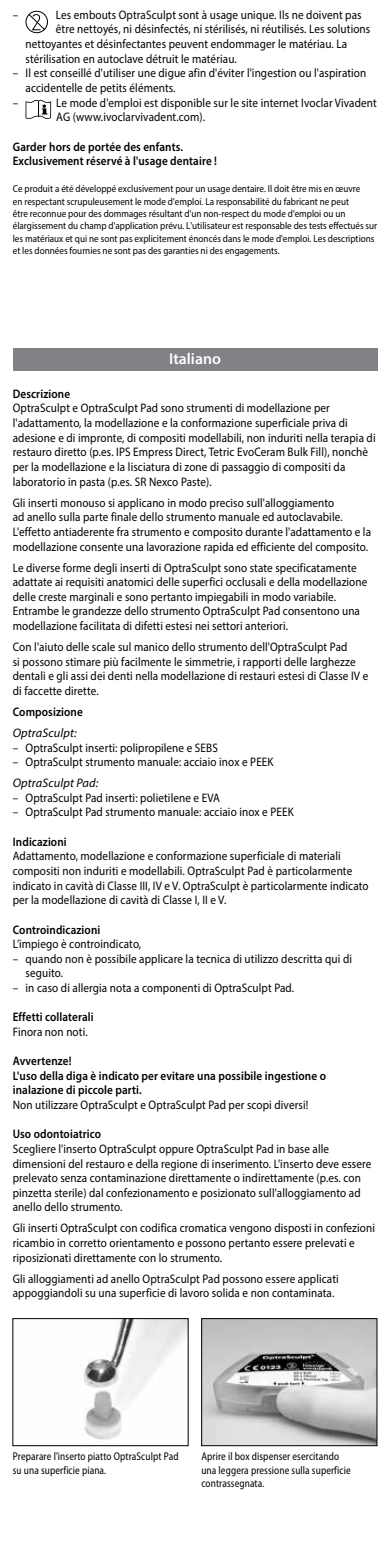
<style>
.page{position:relative;width:390px;height:1563px;background:#fff}
.page>*{position:absolute;margin:0;border:0;box-sizing:border-box;transform-origin:0 0}
.t1{font:600 15.75px "Myriad Pro";color:#fff}
.t2{font:12.38px/14.6px "Myriad Pro";letter-spacing:.01em;color:#000;scale:.9 1}
.t3{font:600 12.38px/14.6px "Myriad Pro";letter-spacing:.01em;color:#000;scale:.9 1}
.t4{font:italic 12.38px "Myriad Pro";letter-spacing:.01em;color:#000}
.t5{font:semi-condensed 11.25px/13.5px "Myriad Pro";letter-spacing:.01em;color:#000;scale:.9 1}
.t6{font:10.12px/12.4px "Myriad Pro";color:#000;scale:.9 1}
</style>
<div class="page">
<svg style="left:26px;top:11px;width:22px;height:22px"></svg>
<svg style="left:26px;top:100px;width:25px;height:19px"></svg>
<div style="left:13px;top:349px;width:363px;height:22px;background:#808285"></div>
<img style="left:81px;top:1320px;width:105px;height:120px">
<div style="left:13px;top:1318px;width:175px;height:128px;border:1px solid #000"></div>
<img style="left:203px;top:1320px;width:171px;height:124px">
<div style="left:201px;top:1318px;width:175px;height:128px;border:1px solid #000"></div>
<p class="t2" style="left:13px;top:7px;width:8px">–</p>
<p class="t2" style="left:56px;top:7px;width:340px">Les embouts OptraSculpt sont à usage unique. Ils ne doivent pas</p>
<p class="t2" style="left:56px;top:22px;width:350px">être nettoyés, ni désinfectés, ni stérilisés, ni réutilisés. Les solutions</p>
<p class="t2" style="left:26px;top:36px;width:358px">nettoyantes et désinfectantes peuvent endommager le matériau. La</p>
<p class="t2" style="left:26px;top:51px;width:236px">stérilisation en autoclave détruit le matériau.</p>
<p class="t2" style="left:13px;top:66px;width:393px">– Il est conseillé d'utiliser une digue afin d'éviter l'ingestion ou l'aspiration</p>
<p class="t2" style="left:26px;top:80px;width:168px">accidentelle de petits éléments.</p>
<p class="t2" style="left:13px;top:95px;width:8px">–</p>
<p class="t2" style="left:56px;top:95px;width:357px">Le mode d'emploi est disponible sur le site internet Ivoclar Vivadent<br>AG (www.ivoclarvivadent.com).</p>
<p class="t3" style="left:13px;top:139px;width:228px">Garder hors de portée des enfants.<br>Exclusivement réservé à l'usage dentaire !</p>
<p class="t6" style="left:13px;top:182px;width:405px">Ce produit a été développé exclusivement pour un usage dentaire. Il doit être mis en œuvre<br>en respectant scrupuleusement le mode d'emploi. La responsabilité du fabricant ne peut<br>être reconnue pour des dommages résultant d'un non-respect du mode d'emploi ou un élargissement du champ d'application prévu. L'utilisateur est responsable des tests effectués sur les matériaux et qui ne sont pas explicitement énoncés dans le mode d'emploi. Les descriptions et les données fournies ne sont pas des garanties ni des engagements.</p>
<p class="t1" style="left:169px;top:348px;width:53px">Italiano</p>
<p class="t3" style="left:13px;top:386px;width:65px">Descrizione</p>
<p class="t2" style="left:13px;top:401px;width:404px">OptraSculpt e OptraSculpt Pad sono strumenti di modellazione per l'adattamento, la modellazione e la conformazione superficiale priva di adesione e di impronte, di compositi modellabili, non induriti nella terapia di restauro diretto (p.es. IPS Empress Direct, Tetric EvoCeram Bulk Fill), nonchè per la modellazione e la lisciatura di zone di passaggio di compositi da laboratorio in pasta (p.es. SR Nexco Paste).</p>
<p class="t2" style="left:13px;top:495px;width:399px">Gli inserti monouso si applicano in modo preciso sull'alloggiamento<br>ad anello sulla parte finale dello strumento manuale ed autoclavabile.<br>L'effetto antiaderente fra strumento e composito durante l'adattamento e la modellazione consente una lavorazione rapida ed efficiente del composito.</p>
<p class="t2" style="left:13px;top:560px;width:395px">Le diverse forme degli inserti di OptraSculpt sono state specificatamente adattate ai requisiti anatomici delle superfici occlusali e della modellazione delle creste marginali e sono pertanto impiegabili in modo variabile.<br>Entrambe le grandezze dello strumento OptraSculpt Pad consentono una modellazione facilitata di difetti estesi nei settori anteriori.</p>
<p class="t2" style="left:13px;top:639px;width:396px">Con l'aiuto delle scale sul manico dello strumento dell'OptraSculpt Pad<br>si possono stimare più facilmente le simmetrie, i rapporti delle larghezze dentali e gli assi dei denti nella modellazione di restauri estesi di Classe IV e di faccette dirette.</p>
<p class="t3" style="left:13px;top:704px;width:79px">Composizione</p>
<p class="t4" style="left:13px;top:725px;width:65px">OptraSculpt:</p>
<p class="t2" style="left:13px;top:740px;width:229px">– OptraSculpt inserti: polipropilene e SEBS</p>
<p class="t2" style="left:13px;top:754px;width:291px">– OptraSculpt strumento manuale: acciaio inox e PEEK</p>
<p class="t4" style="left:13px;top:775px;width:87px">OptraSculpt Pad:</p>
<p class="t2" style="left:13px;top:790px;width:231px">– OptraSculpt Pad inserti: polietilene e EVA</p>
<p class="t2" style="left:13px;top:805px;width:313px">– OptraSculpt Pad strumento manuale: acciaio inox e PEEK</p>
<p class="t3" style="left:13px;top:834px;width:61px">Indicazioni</p>
<p class="t2" style="left:13px;top:848px;width:396px">Adattamento, modellazione e conformazione superficiale di materiali compositi non induriti e modellabili. OptraSculpt Pad è particolarmente indicato in cavità di Classe III, IV e V. OptraSculpt è particolarmente indicato per la modellazione di cavità di Classe I, II e V.</p>
<p class="t3" style="left:13px;top:922px;width:99px">Controindicazioni</p>
<p class="t2" style="left:13px;top:936px;width:144px">L’impiego è controindicato,</p>
<p class="t2" style="left:26px;top:951px;width:363px;text-indent:-13px">– quando non è possibile applicare la tecnica di utilizzo descritta qui di seguito.</p>
<p class="t2" style="left:13px;top:980px;width:313px">– in caso di allergia nota a componenti di OptraSculpt Pad.</p>
<p class="t3" style="left:13px;top:1009px;width:91px">Effetti collaterali</p>
<p class="t2" style="left:13px;top:1024px;width:85px">Finora non noti.</p>
<p class="t3" style="left:13px;top:1053px;width:349px">Avvertenze!<br>L'uso della diga è indicato per evitare una possibile ingestione o inalazione di piccole parti.</p>
<p class="t2" style="left:13px;top:1097px;width:329px">Non utilizzare OptraSculpt e OptraSculpt Pad per scopi diversi!</p>
<p class="t3" style="left:13px;top:1126px;width:99px">Uso odontoiatrico</p>
<p class="t2" style="left:13px;top:1141px;width:399px">Scegliere l'inserto OptraSculpt oppure OptraSculpt Pad in base alle dimensioni del restauro e della regione di inserimento. L'inserto deve essere prelevato senza contaminazione direttamente o indirettamente (p.es. con pinzetta sterile) dal confezionamento e posizionato sull'alloggiamento ad anello dello strumento.</p>
<p class="t2" style="left:13px;top:1221px;width:403px">Gli inserti OptraSculpt con codifica cromatica vengono disposti in confezioni ricambio in corretto orientamento e possono pertanto essere prelevati e riposizionati direttamente con lo strumento.</p>
<p class="t2" style="left:13px;top:1271px;width:363px">Gli alloggiamenti ad anello OptraSculpt Pad possono essere applicati appoggiandoli su una superficie di lavoro solida e non contaminata.</p>
<p class="t5" style="left:13px;top:1450px;width:185px">Preparare l'inserto piatto OptraSculpt Pad su una superficie piana.</p>
<p class="t5" style="left:201px;top:1450px;width:167px">Aprire il box dispenser esercitando una leggera pressione sulla superficie contrassegnata.</p>
</div>
